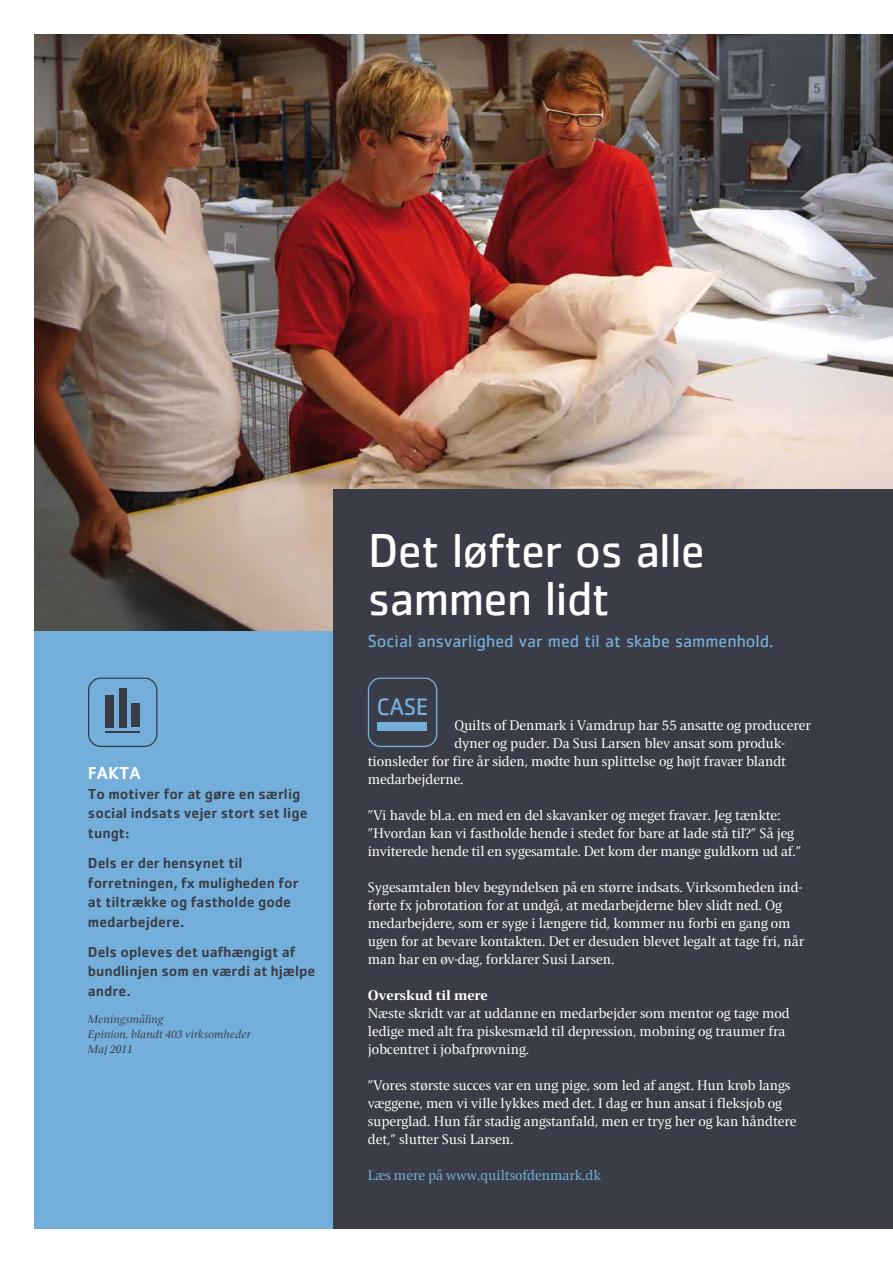
<style>
.page{position:relative;width:893px;height:1263px;background:#fff}
.page>*{position:absolute;margin:0;border:0;box-sizing:border-box;transform-origin:0 0}
.t1{font:49.5px/48px "Cachet";letter-spacing:-.02em;color:#fff}
.t2{font:24.75px "Cachet";color:#74afdb}
.t3{font:18px "Cachet";color:#74afdb}
.t4{font:500 18px "Cachet";color:#fff}
.t5{font:15px/18px "Press Serif Pro";letter-spacing:-.005em;color:#fff}
.t6{font:500 15px/19.5px "Cachet";color:#3a3d47}
.t7{font:15px "Press Serif Pro";letter-spacing:-.005em;color:#74afdb}
.t8{font:700 15px "Press Serif Pro";letter-spacing:-.005em;color:#fff}
.t9{font:italic 12px/15px "Press Serif Pro";color:#3a3d47}
</style>
<div class="page">
<img style="left:34px;top:34px;width:859px;height:597px">
<div style="left:34px;top:631px;width:322px;height:598px;background:#74afdb"></div>
<div style="left:334px;top:489px;width:559px;height:740px;background:#3a3d47"></div>
<svg style="left:88px;top:677px;width:69px;height:70px"></svg>
<div style="left:105px;top:695px;width:9px;height:32px;background:#3a3d47"></div>
<div style="left:132px;top:704px;width:8px;height:23px;background:#3a3d47"></div>
<hr style="left:106px;top:731px;width:34px;height:2px;background:#3a3d47">
<svg style="left:368px;top:677px;width:69px;height:70px"></svg>
<div style="left:378px;top:722px;width:49px;height:8px;background:#74afdb"></div>
<p class="t4" style="left:88px;top:762px;width:54px">FAKTA</p>
<p class="t6" style="left:88px;top:784px;width:221px">To motiver for at gøre en særlig social indsats vejer stort set lige tungt:</p>
<p class="t6" style="left:88px;top:853px;width:212px">Dels er der hensynet til forretningen, fx muligheden for at tiltrække og fastholde gode medarbejdere.</p>
<p class="t6" style="left:88px;top:941px;width:229px">Dels opleves det uafhængigt af bundlinjen som en værdi at hjælpe andre.</p>
<p class="t9" style="left:88px;top:1012px;width:165px">Meningsmåling<br>Epinion, blandt 403 virksomheder<br>Maj 2011</p>
<h1 class="t1" style="left:368px;top:526px;width:339px">Det løfter os alle sammen lidt</h1>
<p class="t3" style="left:368px;top:631px;width:407px">Social ansvarlighed var med til at skabe sammenhold.</p>
<h2 class="t2" style="left:376px;top:692px;width:54px">CASE</h2>
<p class="t5" style="left:454px;top:716px;width:358px">Quilts of Denmark i Vamdrup har 55 ansatte og producerer</p>
<p class="t5" style="left:454px;top:734px;width:332px">dyner og puder. Da Susi Larsen blev ansat som produk-</p>
<p class="t5" style="left:368px;top:752px;width:420px">tionsleder for fire år siden, mødte hun splittelse og højt fravær blandt</p>
<p class="t5" style="left:368px;top:770px;width:97px">medarbejderne.</p>
<p class="t5" style="left:368px;top:806px;width:435px">”Vi havde bl.a. en med en del skavanker og meget fravær. Jeg tænkte: ”Hvordan kan vi fastholde hende i stedet for bare at lade stå til?” Så jeg inviterede hende til en sygesamtale. Det kom der mange guldkorn ud af.”</p>
<p class="t5" style="left:368px;top:878px;width:438px">Sygesamtalen blev begyndelsen på en større indsats. Virksomheden ind&shy;førte fx jobrotation for at undgå, at medarbejderne blev slidt ned. Og medarbejdere, som er syge i længere tid, kommer nu forbi en gang om ugen for at bevare kontakten. Det er desuden blevet legalt at tage fri, når man har en øv-dag, forklarer Susi Larsen.</p>
<p class="t8" style="left:368px;top:987px;width:121px">Overskud til mere</p>
<p class="t5" style="left:368px;top:1004px;width:423px">Næste skridt var at uddanne en medarbejder som mentor og tage mod ledige med alt fra piskesmæld til depression, mobning og traumer fra jobcentret i jobafprøvning.</p>
<p class="t5" style="left:368px;top:1076px;width:430px">”Vores største succes var en ung pige, som led af angst. Hun krøb langs væggene, men vi ville lykkes med det. I dag er hun ansat i fleksjob og superglad. Hun får stadig angstanfald, men er tryg her og kan håndtere det,” slutter Susi Larsen.</p>
<p class="t7" style="left:368px;top:1165px;width:235px">Læs mere på www.quiltsofdenmark.dk</p>
</div>
